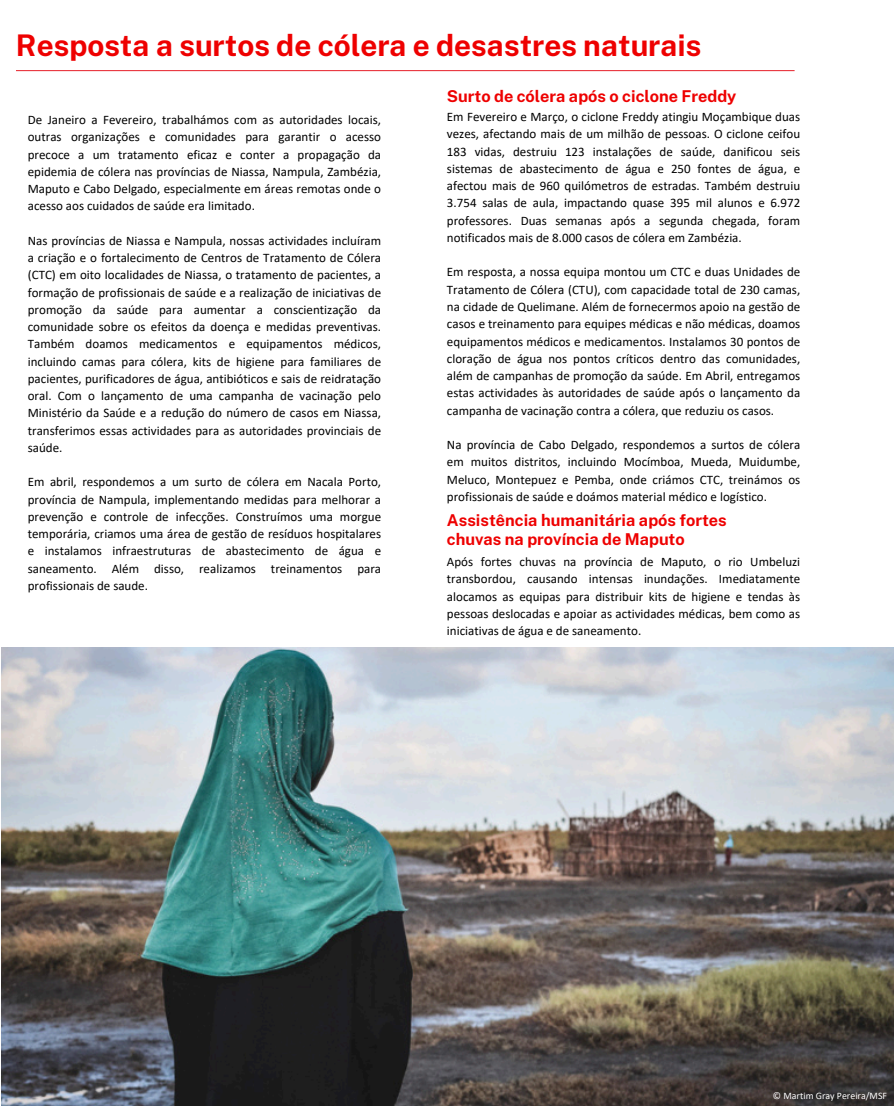
<style>
.page{position:relative;width:894px;height:1106px;background:#fff}
.page>*{position:absolute;margin:0;border:0;box-sizing:border-box;transform-origin:0 0}
.t1{font:700 29.8px "Public Sans";color:#e00}
.t2{font:700 16.3px/18.9px "Public Sans";color:#e00}
.t3{font:13px/17.2px "Calibri";color:#000;text-align:justify}
.t4{font:9.9px "Calibri";color:#fffefe}
</style>
<div class="page">
<hr style="left:16px;top:70px;width:778px;height:1px;background:#e61e28">
<img style="left:1px;top:647px;width:892px;height:458px">
<h1 class="t1" style="left:16px;top:28px;width:686px">Resposta a surtos de cólera e desastres naturais</h1>
<h3 class="t3" style="left:28px;top:112px;width:355px">De Janeiro a Fevereiro, trabalhámos com as autoridades locais, outras organizações e comunidades para garantir o acesso precoce a um tratamento eficaz e conter a propagação da epidemia de cólera nas províncias de Niassa, Nampula, Zambézia, Maputo e Cabo Delgado, especialmente em áreas remotas onde o acesso aos cuidados de saúde era limitado.</h3>
<h3 class="t3" style="left:28px;top:233px;width:355px">Nas províncias de Niassa e Nampula, nossas actividades incluíram a criação e o fortalecimento de Centros de Tratamento de Cólera (CTC) em oito localidades de Niassa, o tratamento de pacientes, a formação de profissionais de saúde e a realização de iniciativas de promoção da saúde para aumentar a conscientização da comunidade sobre os efeitos da doença e medidas preventivas.<br>Também doamos medicamentos e equipamentos médicos, incluindo camas para cólera, kits de higiene para familiares de pacientes, purificadores de água, antibióticos e sais de reidratação oral. Com o lançamento de uma campanha de vacinação pelo Ministério da Saúde e a redução do número de casos em Niassa, transferimos essas actividades para as autoridades provinciais de saúde.</h3>
<h3 class="t3" style="left:28px;top:474px;width:355px">Em abril, respondemos a um surto de cólera em Nacala Porto, província de Nampula, implementando medidas para melhorar a prevenção e controle de infecções. Construímos uma morgue temporária, criamos uma área de gestão de resíduos hospitalares e instalamos infraestruturas de abastecimento de água e saneamento. Além disso, realizamos treinamentos para profissionais de saude.</h3>
<h3 class="t2" style="left:446px;top:87px;width:291px">Surto de cólera após o ciclone Freddy</h3>
<h3 class="t3" style="left:446px;top:109px;width:354px">Em Fevereiro e Março, o ciclone Freddy atingiu Moçambique duas vezes, afectando mais de um milhão de pessoas. O ciclone ceifou 183 vidas, destruiu 123 instalações de saúde, danificou seis sistemas de abastecimento de água e 250 fontes de água, e afectou mais de 960 quilómetros de estradas. Também destruiu 3.754 salas de aula, impactando quase 395 mil alunos e 6.972 professores. Duas semanas após a segunda chegada, foram notificados mais de 8.000 casos de cólera em Zambézia.</h3>
<h3 class="t3" style="left:446px;top:264px;width:355px">Em resposta, a nossa equipa montou um CTC e duas Unidades de Tratamento de Cólera (CTU), com capacidade total de 230 camas, na cidade de Quelimane. Além de fornecermos apoio na gestão de casos e treinamento para equipes médicas e não médicas, doamos equipamentos médicos e medicamentos. Instalamos 30 pontos de cloração de água nos pontos críticos dentro das comunidades, além de campanhas de promoção da saúde. Em Abril, entregamos estas actividades às autoridades de saúde após o lançamento da campanha de vacinação contra a cólera, que reduziu os casos.</h3>
<h2 class="t3" style="left:446px;top:437px;width:355px">Na província de Cabo Delgado, respondemos a surtos de cólera em muitos distritos, incluindo Mocímboa, Mueda, Muidumbe, Meluco, Montepuez e Pemba, onde criámos CTC, treinámos os profissionais de saúde e doámos material médico e logístico.</h2>
<h3 class="t2" style="left:446px;top:510px;width:281px">Assistência humanitária após fortes chuvas na província de Maputo</h3>
<p class="t3" style="left:446px;top:554px;width:355px">Após fortes chuvas na província de Maputo, o rio Umbeluzi transbordou, causando intensas inundações. Imediatamente alocamos as equipas para distribuir kits de higiene e tendas às pessoas deslocadas e apoiar as actividades médicas, bem como as iniciativas de água e de saneamento.</p>
<p class="t4" style="left:772px;top:1091px;width:116px">© Martim Gray Pereira/MSF</p>
</div>
